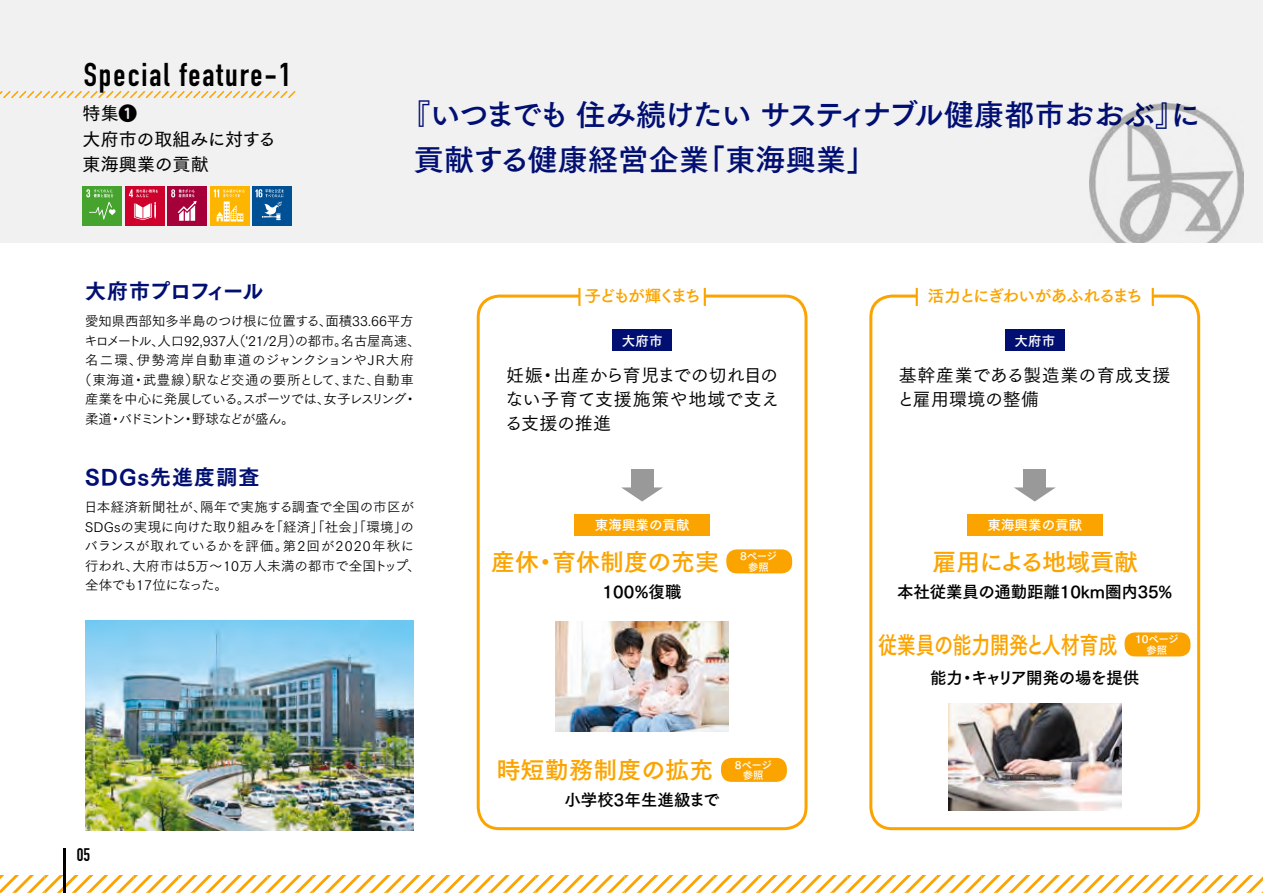
<style>
.page{position:relative;width:1263px;height:893px;background:#fff}
.page>*{position:absolute;margin:0;border:0;box-sizing:border-box;transform-origin:0 0}
.t1{font:700 32.4px "DIN Condensed";letter-spacing:.06em;color:#000}
.t2{font:30px/45px "Tsuku Go Pro B";letter-spacing:-.005em;color:#000f71}
.t3{font:24px "Tsuku Go Pro B";letter-spacing:-.02em;color:#fba400;scale:.8 1}
.t4{font:24px "Tsuku Go Pro B";color:#fba400}
.t5{font:24px "Tsuku Go Pro B";letter-spacing:.01em;color:#fba400}
.t6{font:24px "Tsuku Go Pro B";letter-spacing:-.02em;color:#fba400}
.t7{font:21px "Tsuku Go Pro E";letter-spacing:-.06em;color:#000f71}
.t8{font:21px "Tsuku Go Pro E";letter-spacing:.05em;color:#000f71}
.t9{font:18px/24px "Tsuku Go Pro M";letter-spacing:.01em;color:#000;text-align:justify}
.t10{font:18px/25.5px "Tsuku Go Pro D";color:#000}
.t11{font:700 18px "DIN Condensed";color:#000}
.t12{font:16.5px "Tsuku Go Pro B";letter-spacing:-.01em;color:#000}
.t13{font:16.5px "Tsuku Go Pro B";letter-spacing:-.04em;color:#000}
.t14{font:16.5px "Tsuku Go Pro B";letter-spacing:-.06em;color:#fba400}
.t15{font:16.5px "Tsuku Go Pro B";letter-spacing:-.115em;color:#fba400}
.t16{font:13.5px/19.5px "Tsuku Go Pro R";letter-spacing:.01em;color:#000}
.t17{font:13.5px "Tsuku Go Pro R";letter-spacing:-.01em;color:#000}
.t18{font:13.5px "Tsuku Go Pro R";letter-spacing:-.1em;color:#000}
.t19{font:13.5px "Tsuku Go Pro R";letter-spacing:.02em;color:#000}
.t20{font:13.5px "Tsuku Go Pro R";letter-spacing:.065em;color:#000}
.t21{font:13.5px "Tsuku Go Pro B";letter-spacing:.01em;color:#fff}
.t22{font:13.5px "Tsuku Go Pro R";letter-spacing:-.125em;color:#000}
.t23{font:10.5px/10.5px "Tsuku Go Pro B";letter-spacing:-.02em;color:#fff;text-align:center}
.s1{font-family:"UD Marugo Large Pro DB"}
</style>
<div class="page">
<div style="left:0;top:0;width:1263px;height:242px;background:#f1f1f1"></div>
<svg style="left:0;top:875px;width:1263px;height:18px"></svg>
<div style="left:477px;top:295px;width:330px;height:535px;border:3px solid #fba400;border-radius:21px"></div>
<div style="left:869px;top:295px;width:331px;height:535px;border:3px solid #fba400;border-radius:21px"></div>
<svg style="left:0;top:90px;width:296px;height:9px"></svg>
<div style="left:726px;top:549px;width:66px;height:24px;background:#fba400;border-radius:10px"></div>
<div style="left:721px;top:758px;width:66px;height:24px;background:#fba400;border-radius:10px"></div>
<div style="left:1124px;top:632px;width:66px;height:24px;background:#fba400;border-radius:10px"></div>
<img style="left:1089px;top:103px;width:154px;height:139px">
<img style="left:85px;top:620px;width:329px;height:210px">
<div style="left:578px;top:288px;width:128px;height:18px;background:#fba400"></div>
<div style="left:580px;top:287px;width:124px;height:19px;background:#fff"></div>
<div style="left:918px;top:287px;width:234px;height:19px;background:#fff"></div>
<div style="left:612px;top:330px;width:60px;height:21px;background:#000f71"></div>
<div style="left:1005px;top:330px;width:60px;height:21px;background:#000f71"></div>
<div style="left:574px;top:514px;width:136px;height:22px;background:#fba400"></div>
<div style="left:967px;top:514px;width:135px;height:22px;background:#fba400"></div>
<div style="left:631px;top:469px;width:22px;height:24px;background:#999"></div>
<svg style="left:621px;top:473px;width:42px;height:28px"></svg>
<div style="left:1023px;top:469px;width:23px;height:24px;background:#999"></div>
<svg style="left:1014px;top:487px;width:42px;height:14px"></svg>
<img style="left:556px;top:621px;width:172px;height:110px">
<img style="left:948px;top:704px;width:173px;height:107px">
<div style="left:83px;top:186px;width:39px;height:39px;background:#46a32e"></div>
<svg style="left:86px;top:189px;width:30px;height:31px"></svg>
<div style="left:168px;top:186px;width:39px;height:39px;background:#a6003a"></div>
<svg style="left:171px;top:189px;width:26px;height:32px"></svg>
<div style="left:210px;top:186px;width:39px;height:39px;background:#feb500"></div>
<svg style="left:214px;top:189px;width:30px;height:32px"></svg>
<div style="left:252px;top:186px;width:40px;height:39px;background:#005095"></div>
<svg style="left:255px;top:189px;width:29px;height:31px"></svg>
<div style="left:125px;top:186px;width:39px;height:39px;background:#ce002c"></div>
<svg style="left:129px;top:189px;width:29px;height:31px"></svg>
<hr style="left:64px;top:848px;width:2px;height:45px;background:#000">
<h1 class="t1" style="left:84px;top:53px;width:209px">Special feature-1</h1>
<h3 class="t10" style="left:83px;top:98px;width:195px">特集<span class="s1">❶<br></span>大府市の取組みに対する東海興業の貢献</h3>
<h2 class="t2" style="left:414px;top:89px;width:788px;text-indent:-13px">『いつまでも 住み続けたい サスティナブル健康都市おおぶ』に貢献する健康経営企業「東海興業」</h2>
<h3 class="t7" style="left:85px;top:273px;width:180px">大府市プロフィール</h3>
<p class="t17" style="left:85px;top:310px;width:330px">愛知県西部知多半島のつけ根に位置する、面積33.66平方</p>
<p class="t17" style="left:84px;top:330px;width:338px">キロメートル、人口92,937人（'21/2月）の都市。名古屋高速、</p>
<p class="t20" style="left:85px;top:349px;width:330px">名二環、伊勢湾岸自動車道のジャンクションやJR大府</p>
<p class="t19" style="left:78px;top:369px;width:337px">（東海道・武豊線）駅など交通の要所として、また、自動車</p>
<p class="t18" style="left:85px;top:388px;width:333px">産業を中心に発展している。スポーツでは、女子レスリング・</p>
<p class="t22" style="left:85px;top:408px;width:211px">柔道・バドミントン・野球などが盛ん。</p>
<h3 class="t8" style="left:85px;top:459px;width:176px">SDGs先進度調査</h3>
<p class="t16" style="left:84px;top:496px;width:338px">日本経済新聞社が、隔年で実施する調査で全国の市区が<br>SDGsの実現に向けた取り組みを「経済」「社会」「環境」のバランスが取れているかを評価。第2回が2020年秋に行われ、大府市は5万〜10万人未満の都市で全国トップ、全体でも17位になった。</p>
<h3 class="t11" style="left:77px;top:843px;width:15px">05</h3>
<p class="t15" style="left:584px;top:281px;width:118px">子どもが輝くまち</p>
<p class="t14" style="left:928px;top:281px;width:216px">活力とにぎわいがあふれるまち</p>
<p class="t21" style="left:622px;top:329px;width:42px">大府市</p>
<p class="t21" style="left:1014px;top:329px;width:42px">大府市</p>
<h3 class="t9" style="left:505px;top:361px;width:276px">妊娠・出産から育児までの切れ目のない子育て支援施策や地域で支える支援の推進</h3>
<h3 class="t9" style="left:897px;top:361px;width:275px">基幹産業である製造業の育成支援と雇用環境の整備</h3>
<p class="t21" style="left:595px;top:513px;width:96px">東海興業の貢献</p>
<p class="t21" style="left:987px;top:513px;width:96px">東海興業の貢献</p>
<h3 class="t4" style="left:491px;top:541px;width:229px">産休・育休制度の充実</h3>
<p class="t23" style="left:740px;top:550px;width:38px">8ページ参照</p>
<h3 class="t6" style="left:932px;top:541px;width:207px">雇用による地域貢献</h3>
<p class="t12" style="left:602px;top:577px;width:81px">100%復職</p>
<p class="t12" style="left:897px;top:577px;width:277px">本社従業員の通勤距離10km圏内35%</p>
<h3 class="t3" style="left:878px;top:624px;width:301px">従業員の能力開発と人材育成</h3>
<p class="t23" style="left:1135px;top:633px;width:45px">10ページ参照</p>
<h3 class="t5" style="left:496px;top:749px;width:218px">時短勤務制度の拡充</h3>
<p class="t23" style="left:735px;top:758px;width:38px">8ページ参照</p>
<p class="t12" style="left:564px;top:785px;width:157px">小学校3年生進級まで</p>
<p class="t13" style="left:930px;top:663px;width:211px">能力・キャリア開発の場を提供</p>
</div>
